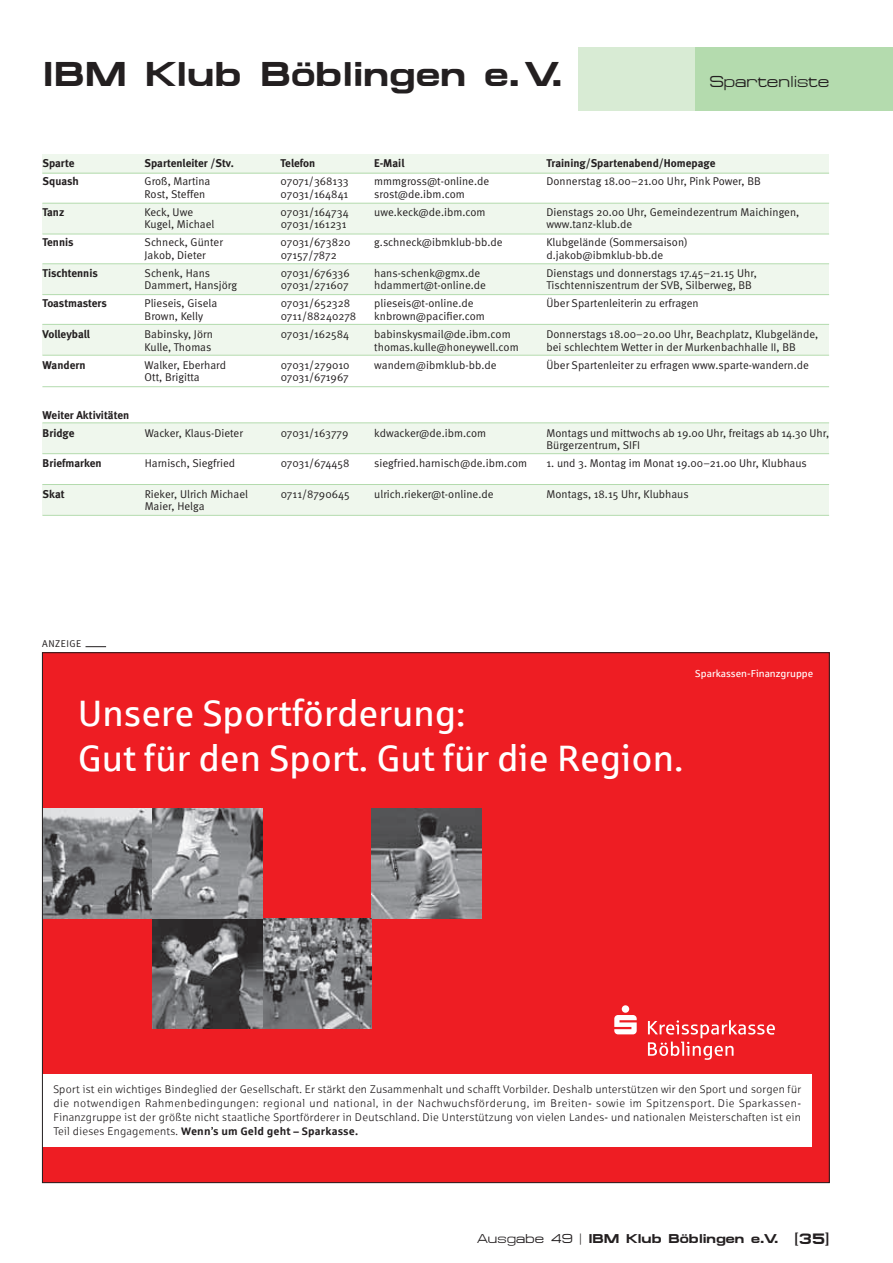
<style>
.page{position:relative;width:893px;height:1263px;background:#fff}
.page>*{position:absolute;margin:0;border:0;box-sizing:border-box;transform-origin:0 0}
.t1{font:36.75px/45.3px "Sparkasse Rg";color:#fff}
.t2{font:34.35px "Mic Bol";letter-spacing:.01em;color:#231f20}
.t3{font:15.75px "Mic Reg";color:#231f20}
.t4{font:12.75px "Mic Bol";letter-spacing:.005em;color:#231f20}
.t5{font:11.25px/12.5px "Meta Normal";letter-spacing:.005em;color:#231f20}
.t6{font:700 11.25px/18px "Meta";letter-spacing:.005em;color:#231f20}
.t7{font:11.25px "Meta Normal";letter-spacing:-.015em;color:#231f20}
.t8{font:10.95px/14.2px "Sparkasse Lt";letter-spacing:.025em;color:#231f20;text-align:justify}
.t9{font:700 10.95px "Sparkasse Rg";letter-spacing:.01em;color:#231f20}
.t10{font:10.2px "Sparkasse Rg";color:#fff}
.t11{font:9.9px "Meta Normal";letter-spacing:.05em;color:#231f20}
.s1{font-family:"Sparkasse Lt";font-weight:400}
.s2{font-family:"Mic Reg"}
.s3{font-size:15px}
</style>
<div class="page">
<div style="left:42px;top:203px;width:787px;height:31px;background:#eff7ed"></div>
<div style="left:42px;top:264px;width:787px;height:31px;background:#eff7ed"></div>
<div style="left:42px;top:324px;width:787px;height:31px;background:#eff7ed"></div>
<div style="left:42px;top:423px;width:787px;height:31px;background:#eff7ed"></div>
<div style="left:42px;top:484px;width:787px;height:31px;background:#eff7ed"></div>
<hr style="left:42px;top:234px;width:787px;height:1px;background:#b4dbae">
<hr style="left:42px;top:294px;width:787px;height:1px;background:#b4dbae">
<hr style="left:42px;top:355px;width:787px;height:1px;background:#b4dbae">
<hr style="left:42px;top:386px;width:787px;height:1px;background:#b4dbae">
<hr style="left:42px;top:453px;width:787px;height:1px;background:#b4dbae">
<hr style="left:42px;top:515px;width:787px;height:1px;background:#b4dbae">
<div style="left:42px;top:154px;width:787px;height:19px;background:#eff7ed"></div>
<div style="left:695px;top:47px;width:198px;height:64px;background:#b4dbae"></div>
<div style="left:578px;top:47px;width:117px;height:64px;background:#d8ebd4"></div>
<hr style="left:42px;top:173px;width:787px;height:1px;background:#b4dbae">
<hr style="left:42px;top:203px;width:787px;height:1px;background:#b4dbae">
<hr style="left:42px;top:263px;width:787px;height:1px;background:#b4dbae">
<hr style="left:42px;top:324px;width:787px;height:1px;background:#b4dbae">
<hr style="left:42px;top:422px;width:787px;height:1px;background:#b4dbae">
<hr style="left:42px;top:484px;width:787px;height:1px;background:#b4dbae">
<div style="left:42px;top:652px;width:787px;height:531px;background:#ee1d23"></div>
<img style="left:44px;top:808px;width:108px;height:110px">
<div style="left:42px;top:1074px;width:769px;height:73px;background:#fff"></div>
<img style="left:372px;top:808px;width:109px;height:110px">
<img style="left:262px;top:918px;width:110px;height:110px">
<svg style="left:152px;top:918px;width:110px;height:110px;background:#5c5c5e"></svg>
<svg style="left:614px;top:1005px;width:23px;height:29px"></svg>
<svg style="left:648px;top:1020px;width:127px;height:40px"></svg>
<svg style="left:152px;top:808px;width:110px;height:110px;background:#939598"></svg>
<svg style="left:86px;top:646px;width:20px;height:1px"></svg>
<h2 class="t2" style="left:43px;top:55px;width:521px">IBM Klub Böblingen e.V.</h2>
<h3 class="t3" style="left:709px;top:73px;width:121px">Spartenliste</h3>
<p class="t6" style="left:43px;top:154px;width:33px">Sparte</p>
<p class="t6" style="left:145px;top:154px;width:91px">Spartenleiter /Stv.</p>
<p class="t6" style="left:281px;top:154px;width:36px">Telefon</p>
<p class="t6" style="left:374px;top:154px;width:32px">E-Mail</p>
<p class="t6" style="left:546px;top:154px;width:171px">Training/Spartenabend/Homepage</p>
<p class="t6" style="left:43px;top:172px;width:38px">Squash</p>
<p class="t5" style="left:145px;top:175px;width:67px">Groß, Martina</p>
<p class="t5" style="left:281px;top:175px;width:69px">07071/368133</p>
<p class="t5" style="left:374px;top:175px;width:116px">mmmgross@t-online.de</p>
<p class="t5" style="left:546px;top:175px;width:216px">Donnerstag 18.00–21.00 Uhr, Pink Power, BB</p>
<p class="t5" style="left:145px;top:188px;width:62px">Rost, Steffen</p>
<p class="t5" style="left:281px;top:188px;width:69px">07031/164841</p>
<p class="t5" style="left:374px;top:188px;width:92px">srost@de.ibm.com</p>
<p class="t6" style="left:43px;top:203px;width:23px">Tanz</p>
<p class="t5" style="left:145px;top:206px;width:50px">Keck, Uwe</p>
<p class="t5" style="left:281px;top:206px;width:70px">07031/164734</p>
<p class="t5" style="left:374px;top:206px;width:113px">uwe.keck@de.ibm.com</p>
<p class="t5" style="left:546px;top:206px;width:254px">Dienstags 20.00 Uhr, Gemeindezentrum Maichingen,</p>
<p class="t5" style="left:145px;top:218px;width:71px">Kugel, Michael</p>
<p class="t5" style="left:281px;top:218px;width:67px">07031/161231</p>
<p class="t5" style="left:546px;top:218px;width:87px">www.tanz-klub.de</p>
<p class="t6" style="left:43px;top:233px;width:33px">Tennis</p>
<p class="t5" style="left:145px;top:236px;width:80px">Schneck, Günter</p>
<p class="t5" style="left:281px;top:236px;width:71px">07031/673820</p>
<p class="t5" style="left:374px;top:236px;width:130px">g.schneck@ibmklub-bb.de</p>
<p class="t5" style="left:546px;top:236px;width:143px">Klubgelände (Sommersaison)</p>
<p class="t5" style="left:145px;top:249px;width:63px">Jakob, Dieter</p>
<p class="t5" style="left:281px;top:249px;width:58px">07157/7872</p>
<p class="t5" style="left:546px;top:249px;width:118px">d.jakob@ibmklub-bb.de</p>
<p class="t6" style="left:43px;top:264px;width:57px">Tischtennis</p>
<p class="t5" style="left:145px;top:267px;width:67px">Schenk, Hans</p>
<p class="t7" style="left:281px;top:267px;width:71px">07031/676336</p>
<p class="t5" style="left:374px;top:267px;width:107px">hans-schenk@gmx.de</p>
<p class="t5" style="left:546px;top:267px;width:212px">Dienstags und donnerstags 17.45–21.15 Uhr,</p>
<p class="t5" style="left:145px;top:279px;width:94px">Dammert, Hansjörg</p>
<p class="t5" style="left:281px;top:279px;width:70px">07031/271607</p>
<p class="t5" style="left:374px;top:279px;width:113px">hdammert@t-online.de</p>
<p class="t5" style="left:546px;top:279px;width:207px">Tischtenniszentrum der SVB, Silberweg, BB</p>
<p class="t6" style="left:43px;top:294px;width:66px">Toastmasters</p>
<p class="t5" style="left:145px;top:297px;width:74px">Plieseis, Gisela</p>
<p class="t5" style="left:281px;top:297px;width:71px">07031/652328</p>
<p class="t5" style="left:374px;top:297px;width:101px">plieseis@t-online.de</p>
<p class="t5" style="left:546px;top:297px;width:154px">Über Spartenleiterin zu erfragen</p>
<p class="t5" style="left:145px;top:310px;width:60px">Brown, Kelly</p>
<p class="t5" style="left:281px;top:310px;width:77px">0711/88240278</p>
<p class="t5" style="left:374px;top:310px;width:112px">knbrown@pacifier.com</p>
<p class="t6" style="left:43px;top:325px;width:49px">Volleyball</p>
<p class="t5" style="left:145px;top:328px;width:70px">Babinsky, Jörn</p>
<p class="t5" style="left:281px;top:328px;width:70px">07031/162584</p>
<p class="t5" style="left:374px;top:328px;width:138px">babinskysmail@de.ibm.com</p>
<p class="t5" style="left:546px;top:328px;width:273px">Donnerstags 18.00–20.00 Uhr, Beachplatz, Klubgelände,</p>
<p class="t5" style="left:145px;top:340px;width:68px">Kulle, Thomas</p>
<p class="t5" style="left:374px;top:340px;width:146px">thomas.kulle@honeywell.com</p>
<p class="t5" style="left:546px;top:340px;width:251px">bei schlechtem Wetter in der Murkenbachhalle II, BB</p>
<p class="t6" style="left:43px;top:355px;width:44px">Wandern</p>
<p class="t5" style="left:145px;top:358px;width:83px">Walker, Eberhard</p>
<p class="t5" style="left:281px;top:358px;width:70px">07031/279010</p>
<p class="t5" style="left:374px;top:358px;width:124px">wandern@ibmklub-bb.de</p>
<p class="t5" style="left:546px;top:358px;width:264px">Über Spartenleiter zu erfragen www.sparte-wandern.de</p>
<p class="t5" style="left:145px;top:371px;width:57px">Ott, Brigitta</p>
<p class="t5" style="left:281px;top:371px;width:70px">07031/671967</p>
<p class="t6" style="left:43px;top:406px;width:88px">Weiter Aktivitäten<br>Bridge</p>
<p class="t5" style="left:145px;top:426px;width:100px">Wacker, Klaus-Dieter</p>
<p class="t5" style="left:281px;top:426px;width:69px">07031/163779</p>
<p class="t5" style="left:374px;top:426px;width:114px">kdwacker@de.ibm.com</p>
<p class="t5" style="left:546px;top:426px;width:284px">Montags und mittwochs ab 19.00 Uhr, freitags ab 14.30 Uhr,<br>Bürgerzentrum, SIFI</p>
<p class="t6" style="left:43px;top:454px;width:61px">Briefmarken</p>
<p class="t5" style="left:145px;top:457px;width:92px">Harnisch, Siegfried</p>
<p class="t5" style="left:281px;top:457px;width:70px">07031/674458</p>
<p class="t5" style="left:374px;top:457px;width:154px">siegfried.harnisch@de.ibm.com</p>
<p class="t5" style="left:546px;top:457px;width:262px">1. und 3. Montag im Monat 19.00–21.00 Uhr, Klubhaus</p>
<p class="t6" style="left:43px;top:485px;width:24px">Skat</p>
<p class="t5" style="left:145px;top:487px;width:105px">Rieker, Ulrich Michael</p>
<p class="t5" style="left:281px;top:487px;width:70px">0711/8790645</p>
<p class="t5" style="left:374px;top:487px;width:121px">ulrich.rieker@t-online.de</p>
<p class="t5" style="left:546px;top:487px;width:144px">Montags, 18.15 Uhr, Klubhaus</p>
<p class="t5" style="left:145px;top:500px;width:61px">Maier, Helga</p>
<p class="t11" style="left:42px;top:638px;width:40px">ANZEIGE</p>
<h1 class="t1" style="left:78px;top:690px;width:607px">Unsere Sportförderung:<br>Gut für den Sport. Gut für die Region.</h1>
<p class="t10" style="left:695px;top:667px;width:120px">Sparkassen-Finanzgruppe</p>
<p class="t8" style="left:53px;top:1082px;width:749px">Sport ist ein wichtiges Bindeglied der Gesellschaft. Er stärkt den Zusammenhalt und schafft Vorbilder. Deshalb unterstützen wir den Sport und sorgen für die notwendigen Rahmenbedingungen: regional und national, in der Nachwuchsförderung, im Breiten- sowie im Spitzensport. Die Sparkassen-Finanzgruppe ist der größte nicht staatliche Sportförderer in Deutschland. Die Unterstützung von vielen Landes- und nationalen Meisterschaften ist ein</p>
<p class="t9" style="left:53px;top:1124px;width:306px"><span class="s1">Teil dieses Engagements.</span> Wenn’s um Geld geht – Sparkasse.</p>
<p class="t4" style="left:477px;top:1231px;width:354px"><span class="s2">Ausgabe 49 |</span> IBM Klub Böblingen e.V. <span class="s3">[35]</span></p>
</div>
